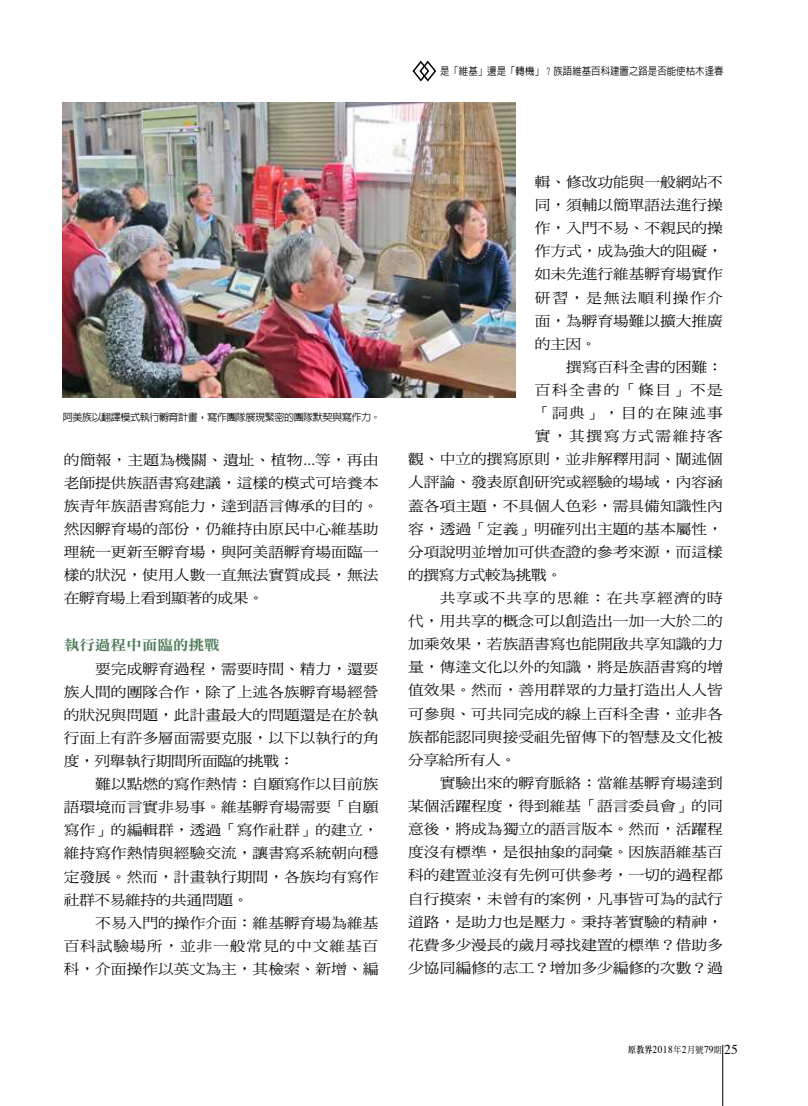
<style>
.page{position:relative;width:808px;height:1106px;background:#fff}
.page>*{position:absolute;margin:0;border:0;box-sizing:border-box;transform-origin:0 0}
.t1{font:14.1px/23.1px "DF Ming Std W5";color:#000;text-align:justify;scale:1.11 1}
.t2{font:14.1px "DF Ming Std W5";letter-spacing:.095em;color:#000;scale:1.11 1}
.t3{font:14.1px "DF Ming Std W5";letter-spacing:.06em;color:#000;scale:1.11 1}
.t4{font:14.1px "DF Ming Std W9";letter-spacing:-.01em;color:#4e7a58;scale:1.11 1}
.t5{font:14.1px "DF Ming Std W5";letter-spacing:-.025em;color:#000;scale:1.11 1}
.t6{font:500 10.5px "AR Hei B5";color:#000;scale:.9 1}
.t7{font:10.5px "Times";letter-spacing:.05em;color:#000;scale:.9 1}
.t8{font:500 10.2px "AR Hei B5";letter-spacing:-.05em;color:#000}
.s1{font-family:"Times"}
.s2{font-family:"AR Ming B5";font-weight:800;font-size:9px}
.s3{font-family:"DF Ming Std W5";font-size:9px}
.s4{font-size:13.5px}
</style>
<div class="page">
<hr style="left:722px;top:1044px;width:1px;height:62px;background:#000">
<svg style="left:412px;top:60px;width:24px;height:22px"></svg>
<img style="left:63px;top:102px;width:453px;height:296px">
<p class="t6" style="left:440px;top:66px;width:316px">是「維基」還是「轉機」？族語維基百科建置之路是否能使枯木逢春</p>
<p class="t8" style="left:63px;top:412px;width:319px">阿美族以翻譯模式執行孵育計畫，寫作團隊展現緊密的團隊默契與寫作力。</p>
<p class="t1" style="left:64px;top:448px;width:285px">的簡報，主題為機關、遺址、植物<span class="s1">...</span>等，再由老師提供族語書寫建議，這樣的模式可培養本族青年族語書寫能力，達到語言傳承的目的。然因孵育場的部份，仍維持由原民中心維基助理統一更新至孵育場，與阿美語孵育場面臨一樣的狀況，使用人數一直無法實質成長，無法在孵育場上看到顯著的成果。</p>
<p class="t4" style="left:64px;top:637px;width:142px">執行過程中面臨的挑戰</p>
<p class="t1" style="left:64px;top:656px;width:285px;text-indent:32px">要完成孵育過程，需要時間、精力，還要族人間的團隊合作，除了上述各族孵育場經營的狀況與問題，此計畫最大的問題還是在於執行面上有許多層面需要克服，以下以執行的角度，列舉執行期間所面臨的挑戰：</p>
<p class="t1" style="left:64px;top:772px;width:285px;text-indent:32px">難以點燃的寫作熱情：自願寫作以目前族語環境而言實非易事。維基孵育場需要「自願寫作」的編輯群，透過「寫作社群」的建立，維持寫作熱情與經驗交流，讓書寫系統朝向穩定發展。然而，計畫執行期間，各族均有寫作社群不易維持的共通問題。</p>
<p class="t1" style="left:64px;top:911px;width:285px;text-indent:32px">不易入門的操作介面：維基孵育場為維基百科試驗場所，並非一般常見的中文維基百科，介面操作以英文為主，其檢索、新增、編</p>
<p class="t1" style="left:535px;top:170px;width:171px">輯、修改功能與一般網站不同，須輔以簡單語法進行操作，入門不易、不親民的操作方式，成為強大的阻礙，如未先進行維基孵育場實作研習，是無法順利操作介面，為孵育場難以擴大推廣的主因。</p>
<p class="t1" style="left:566px;top:355px;width:143px">撰寫百科全書的困難：</p>
<p class="t2" style="left:535px;top:382px;width:171px">百科全書的「條目」不是</p>
<p class="t2" style="left:535px;top:405px;width:171px">「詞典」，目的在陳述事</p>
<p class="t2" style="left:535px;top:428px;width:171px">實，其撰寫方式需維持客</p>
<p class="t1" style="left:408px;top:447px;width:285px">觀、中立的撰寫原則，並非解釋用詞、闡述個</p>
<p class="t1" style="left:408px;top:470px;width:285px">人評論、發表原創研究或經驗的場域，內容涵</p>
<p class="t1" style="left:408px;top:494px;width:285px">蓋各項主題，不具個人色彩，需具備知識性內</p>
<p class="t1" style="left:408px;top:517px;width:285px">容，透過「定義」明確列出主題的基本屬性，</p>
<p class="t1" style="left:408px;top:540px;width:285px">分項說明並增加可供查證的參考來源，而這樣</p>
<p class="t5" style="left:408px;top:567px;width:140px">的撰寫方式較為挑戰。</p>
<p class="t3" style="left:440px;top:590px;width:257px">共享或不共享的思維：在共享經濟的時</p>
<p class="t1" style="left:408px;top:609px;width:285px">代，用共享的概念可以創造出一加一大於二的</p>
<p class="t1" style="left:408px;top:632px;width:285px">加乘效果，若族語書寫也能開啟共享知識的力</p>
<p class="t1" style="left:408px;top:655px;width:285px">量，傳達文化以外的知識，將是族語書寫的增</p>
<p class="t1" style="left:408px;top:678px;width:285px">值效果。然而，善用群眾的力量打造出人人皆</p>
<p class="t1" style="left:408px;top:701px;width:285px">可參與、可共同完成的線上百科全書，並非各</p>
<p class="t1" style="left:408px;top:725px;width:285px">族都能認同與接受祖先留傳下的智慧及文化被</p>
<p class="t1" style="left:408px;top:748px;width:99px">分享給所有人。</p>
<p class="t1" style="left:440px;top:771px;width:257px">實驗出來的孵育脈絡：當維基孵育場達到</p>
<p class="t1" style="left:408px;top:794px;width:285px">某個活躍程度，得到維基「語言委員會」的同</p>
<p class="t1" style="left:408px;top:817px;width:285px">意後，將成為獨立的語言版本。然而，活躍程</p>
<p class="t1" style="left:408px;top:840px;width:285px">度沒有標準，是很抽象的詞彙。因族語維基百</p>
<p class="t1" style="left:408px;top:863px;width:285px">科的建置並沒有先例可供參考，一切的過程都</p>
<p class="t1" style="left:408px;top:886px;width:285px">自行摸索，未曾有的案例，凡事皆可為的試行</p>
<p class="t1" style="left:408px;top:909px;width:285px">道路，是助力也是壓力。秉持著實驗的精神，</p>
<p class="t1" style="left:408px;top:933px;width:285px">花費多少漫長的歲月尋找建置的標準？借助多</p>
<p class="t1" style="left:408px;top:956px;width:285px">少協同編修的志工？增加多少編修的次數？過</p>
<p class="t7" style="left:628px;top:1039px;width:123px"><span class="s2">原教界</span>2018<span class="s3">年</span>2<span class="s3">月號</span>79<span class="s3">期</span> <span class="s4">25</span></p>
</div>
